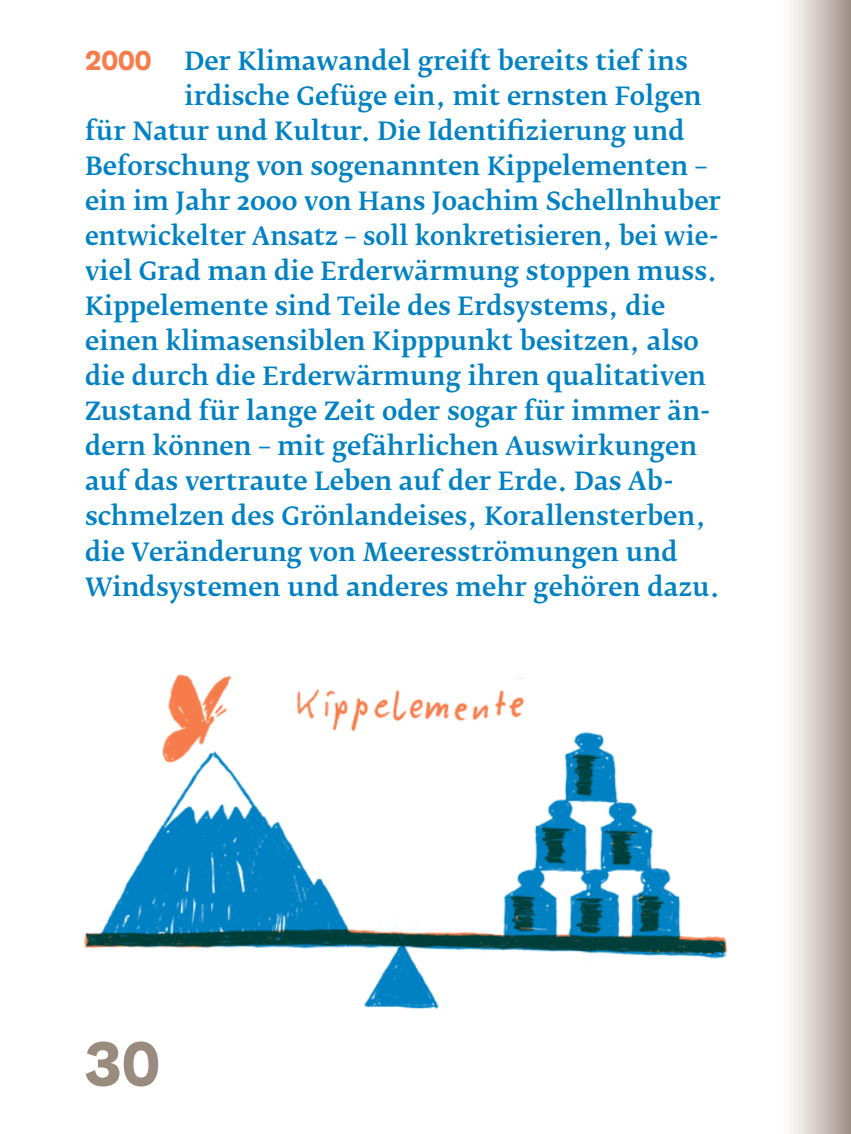
<style>
.page{position:relative;width:851px;height:1134px;background:#fff}
.page>*{position:absolute;margin:0;border:0;box-sizing:border-box;transform-origin:0 0}
.t1{font:700 62.5px "Akzid Grtsk Next";color:#998b7e}
.t2{font:700 27.5px "Akzid Grtsk Next";color:#f67d4b}
.t3{font:500 25px "Fedra Serif B Pro";color:#0081c3}
</style>
<div class="page">
<div style="left:780px;top:0;width:70px;height:1134px;background:linear-gradient(to right,#fff,#a4958b)"></div>
<img style="left:780px;top:967px;width:17px;height:89px">
<img style="left:83px;top:622px;width:714px;height:345px">
<img style="left:269px;top:679px;width:274px;height:61px">
<img style="left:360px;top:945px;width:83px;height:64px">
<p class="t3" style="left:184px;top:46px;width:505px">Der Klimawandel greift bereits tief ins</p>
<p class="t3" style="left:184px;top:81px;width:519px">irdische Gefüge ein, mit ernsten Folgen</p>
<p class="t3" style="left:85px;top:116px;width:601px">für Natur und Kultur. Die Identifizierung und</p>
<p class="t3" style="left:85px;top:151px;width:623px">Beforschung von sogenannten Kippelementen –</p>
<p class="t3" style="left:85px;top:186px;width:637px">ein im Jahr 2000 von Hans Joachim Schellnhuber</p>
<p class="t3" style="left:85px;top:221px;width:632px">entwickelter Ansatz – soll konkretisieren, bei wie-</p>
<p class="t3" style="left:85px;top:256px;width:633px">viel Grad man die Erderwärmung stoppen muss.</p>
<p class="t3" style="left:85px;top:291px;width:581px">Kippelemente sind Teile des Erdsystems, die</p>
<p class="t3" style="left:85px;top:326px;width:615px">einen klimasensiblen Kipppunkt besitzen, also</p>
<p class="t3" style="left:85px;top:361px;width:622px">die durch die Erderwärmung ihren qualitativen</p>
<p class="t3" style="left:85px;top:396px;width:626px">Zustand für lange Zeit oder sogar für immer än-</p>
<p class="t3" style="left:85px;top:431px;width:613px">dern können – mit gefährlichen Auswirkungen</p>
<p class="t3" style="left:85px;top:466px;width:589px">auf das vertraute Leben auf der Erde. Das Ab-</p>
<p class="t3" style="left:85px;top:501px;width:622px">schmelzen des Grönlandeises, Korallensterben,</p>
<p class="t3" style="left:85px;top:536px;width:594px">die Veränderung von Meeresströmungen und</p>
<p class="t3" style="left:85px;top:571px;width:636px">Windsystemen und anderes mehr gehören dazu.</p>
<p class="t2" style="left:85px;top:43px;width:68px">2000</p>
<h1 class="t1" style="left:84px;top:1023px;width:77px">30</h1>
</div>
